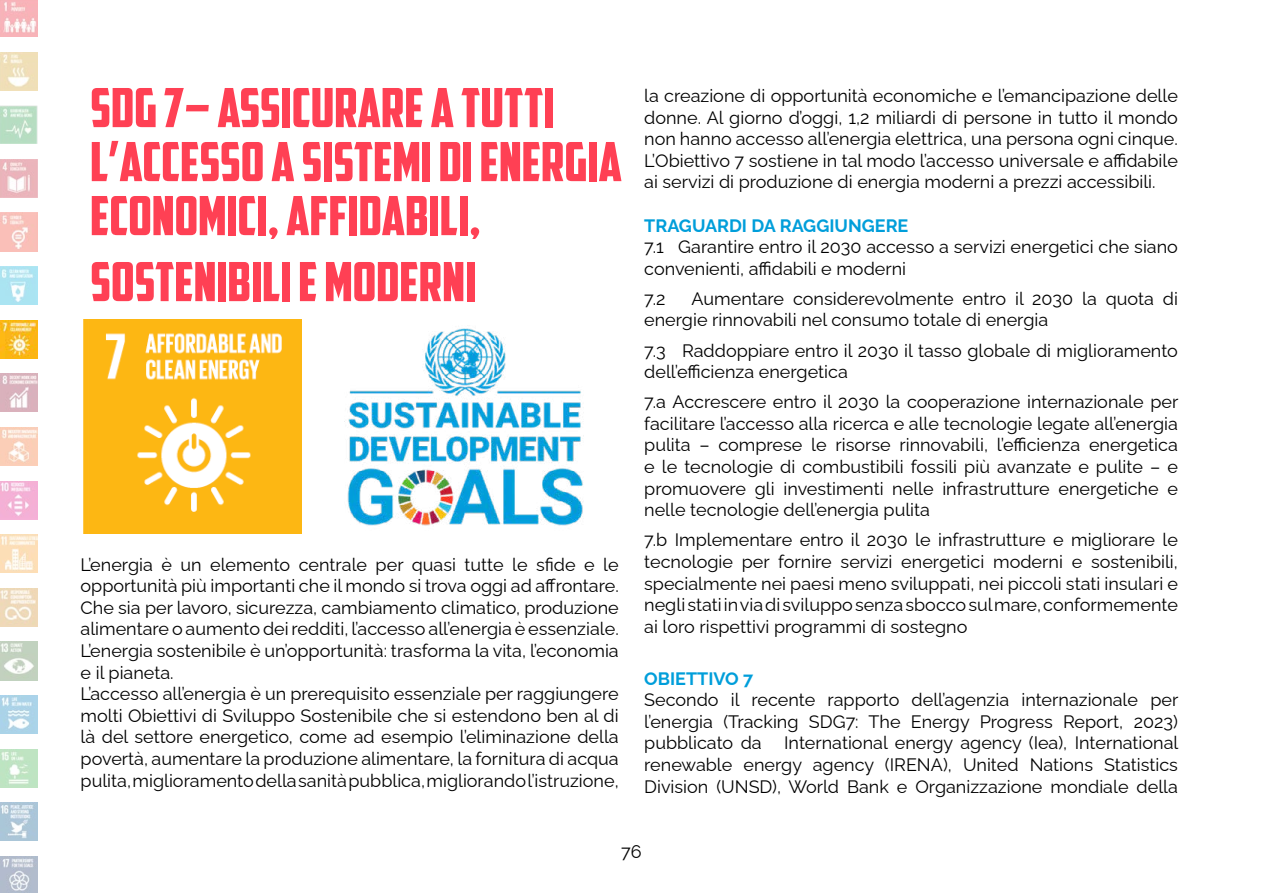
<style>
.page{position:relative;width:1263px;height:893px;background:#fff}
.page>*{position:absolute;margin:0;border:0;box-sizing:border-box;transform-origin:0 0}
.t1{font:54px/54px "American Captain";color:#ff4054}
.t2{font:18px/21.6px "Raleway";color:#000}
.t3{font:700 18px "Raleway";color:#009eda}
</style>
<div class="page">
<img style="left:0;top:320px;width:38px;height:38px">
<img style="left:84px;top:320px;width:218px;height:213px">
<img style="left:344px;top:328px;width:239px;height:198px">
<svg style="left:0;top:373px;width:38px;height:520px"></svg>
<svg style="left:0;top:0;width:38px;height:305px"></svg>
<h1 class="t1" style="left:90px;top:80px;width:533px">SDG 7– ASSICURARE A TUTTI<br>L’ACCESSO A SISTEMI DI ENERGIA<br>ECONOMICI, AFFIDABILI,</h1>
<h1 class="t1" style="left:90px;top:254px;width:387px">SOSTENIBILI E MODERNI</h1>
<p class="t2" style="left:81px;top:552px;width:540px">L’energia è un elemento centrale per quasi tutte le sfide e le opportunità più importanti che il mondo si trova oggi ad affrontare.<br>Che sia per lavoro, sicurezza, cambiamento climatico, produzione alimentare o aumento dei redditi, l’accesso all’energia è essenziale.<br>L’energia sostenibile è un’opportunità: trasforma la vita, l’economia e il pianeta.<br>L’accesso all’energia è un prerequisito essenziale per raggiungere molti Obiettivi di Sviluppo Sostenibile che si estendono ben al di là del settore energetico, come ad esempio l’eliminazione della povertà, aumentare la produzione alimentare, la fornitura di acqua pulita, miglioramento della sanità pubblica, migliorando l’istruzione,</p>
<p class="t2" style="left:644px;top:83px;width:535px;text-align:justify">la creazione di opportunità economiche e l’emancipazione delle donne. Al giorno d’oggi, 1,2 miliardi di persone in tutto il mondo non hanno accesso all’energia elettrica, una persona ogni cinque.<br>L’Obiettivo 7 sostiene in tal modo l’accesso universale e affidabile ai servizi di produzione di energia moderni a prezzi accessibili.</p>
<p class="t3" style="left:644px;top:211px;width:266px">TRAGUARDI DA RAGGIUNGERE</p>
<p class="t2" style="left:644px;top:234px;width:535px">7.1 Garantire entro il 2030 accesso a servizi energetici che siano convenienti, affidabili e moderni</p>
<p class="t2" style="left:644px;top:286px;width:23px">7.2</p>
<p class="t2" style="left:644px;top:286px;width:535px;text-indent:47px">Aumentare considerevolmente entro il 2030 la quota di energie rinnovabili nel consumo totale di energia</p>
<p class="t2" style="left:644px;top:337px;width:535px">7.3 Raddoppiare entro il 2030 il tasso globale di miglioramento dell’efficienza energetica</p>
<p class="t2" style="left:644px;top:389px;width:536px;text-align:justify">7.a Accrescere entro il 2030 la cooperazione internazionale per facilitare l’accesso alla ricerca e alle tecnologie legate all’energia pulita – comprese le risorse rinnovabili, l’efficienza energetica e le tecnologie di combustibili fossili più avanzate e pulite – e promuovere gli investimenti nelle infrastrutture energetiche e nelle tecnologie dell’energia pulita</p>
<p class="t2" style="left:644px;top:527px;width:535px;text-align:justify">7.b Implementare entro il 2030 le infrastrutture e migliorare le tecnologie per fornire servizi energetici moderni e sostenibili, specialmente nei paesi meno sviluppati, nei piccoli stati insulari e negli stati in via di sviluppo senza sbocco sul mare, conformemente ai loro rispettivi programmi di sostegno</p>
<p class="t3" style="left:644px;top:664px;width:110px">OBIETTIVO 7</p>
<p class="t2" style="left:644px;top:687px;width:536px;text-align:justify">Secondo il recente rapporto dell’agenzia internazionale per l’energia (Tracking SDG7: The Energy Progress Report, 2023) pubblicato da International energy agency (Iea), International renewable energy agency (IRENA), United Nations Statistics Division (UNSD), World Bank e Organizzazione mondiale della</p>
<p class="t2" style="left:621px;top:839px;width:22px">76</p>
</div>
